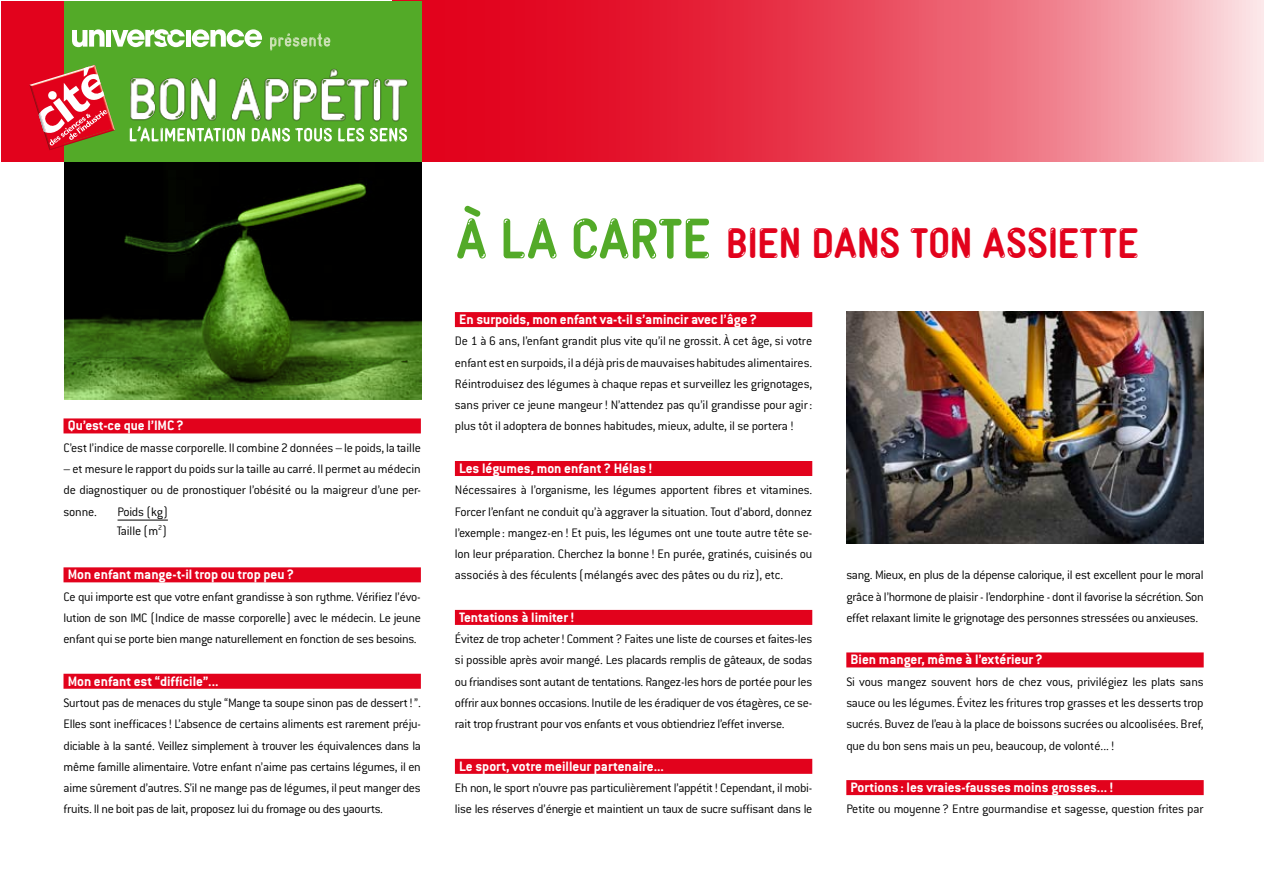
<style>
.page{position:relative;width:1264px;height:895px;background:#fff}
.page>*{position:absolute;margin:0;border:0;box-sizing:border-box;transform-origin:0 0}
.t1{font:43.2px "miam";letter-spacing:-.005em;color:#e2021c}
.t2{font:700 15px "Conduit ITC";color:#fff}
.t3{font:300 13.5px/21.3px "Conduit ITC";letter-spacing:-.015em;color:#000;text-align:justify}
.s1{font-size:57.15px;color:#53aa28}
</style>
<div class="page">
<div style="left:63px;top:418px;width:358px;height:15px;background:#e2021c"></div>
<hr style="left:117px;top:519px;width:51px;height:1px;background:#000">
<div style="left:63px;top:567px;width:358px;height:15px;background:#e2021c"></div>
<div style="left:63px;top:673px;width:358px;height:15px;background:#e2021c"></div>
<div style="left:455px;top:312px;width:357px;height:15px;background:#e2021c"></div>
<div style="left:455px;top:461px;width:357px;height:15px;background:#e2021c"></div>
<div style="left:455px;top:610px;width:357px;height:15px;background:#e2021c"></div>
<div style="left:455px;top:758px;width:357px;height:15px;background:#e2021c"></div>
<div style="left:846px;top:652px;width:357px;height:15px;background:#e2021c"></div>
<div style="left:846px;top:780px;width:357px;height:15px;background:#e2021c"></div>
<img style="left:846px;top:311px;width:357px;height:233px">
<div style="left:1px;top:1px;width:72px;height:160px;background:#e2021c"></div>
<svg style="left:422px;top:1px;width:841px;height:160px;background:#ea5062"></svg>
<div style="left:65px;top:1px;width:357px;height:160px;background:#53aa28"></div>
<img style="left:130px;top:68px;width:279px;height:54px">
<svg style="left:130px;top:126px;width:277px;height:15px"></svg>
<svg style="left:29px;top:65px;width:86px;height:85px"></svg>
<svg style="left:72px;top:29px;width:32px;height:18px"></svg>
<div style="left:106px;top:30px;width:5px;height:17px;background:#fff"></div>
<div style="left:186px;top:30px;width:5px;height:17px;background:#fff"></div>
<svg style="left:192px;top:29px;width:70px;height:18px"></svg>
<svg style="left:112px;top:29px;width:73px;height:18px"></svg>
<svg style="left:270px;top:33px;width:60px;height:18px"></svg>
<svg style="left:464px;top:206px;width:16px;height:11px"></svg>
<svg style="left:65px;top:161px;width:357px;height:238px;background:#20350f"></svg>
<p class="t2" style="left:68px;top:417px;width:117px">Qu’est-ce que l’IMC?</p>
<p class="t3" style="left:63px;top:437px;width:359px">C’est l’indice de masse corporelle. Il combine 2 données – le poids, la taille</p>
<p class="t3" style="left:63px;top:458px;width:359px">– et mesure le rapport du poids sur la taille au carré. Il permet au médecin de diagnostiquer ou de pronostiquer l’obésité ou la maigreur d’une per&shy;sonne.</p>
<p class="t3" style="left:117px;top:501px;width:53px;line-height:19.2px">Poids (kg)<br>Taille (m<sup>2</sup>)</p>
<p class="t2" style="left:68px;top:566px;width:228px">Mon enfant mange-t-il trop ou trop peu?</p>
<p class="t3" style="left:63px;top:585px;width:359px">Ce qui importe est que votre enfant grandisse à son rythme. Vérifiez l’évo&shy;lution de son IMC (Indice de masse corporelle) avec le médecin. Le jeune enfant qui se porte bien mange naturellement en fonction de ses besoins.</p>
<p class="t2" style="left:68px;top:672px;width:152px">Mon enfant est “difficile”...</p>
<p class="t3" style="left:63px;top:692px;width:359px">Surtout pas de menaces du style “Mange ta soupe sinon pas de dessert!”.<br>Elles sont inefficaces! L’absence de certains aliments est rarement préju&shy;diciable à la santé. Veillez simplement à trouver les équivalences dans la même famille alimentaire. Votre enfant n’aime pas certains légumes, il en aime sûrement d’autres. S’il ne mange pas de légumes, il peut manger des fruits. Il ne boit pas de lait, proposez lui du fromage ou des yaourts.</p>
<h1 class="t1" style="left:456px;top:219px;width:684px"><span class="s1">A LA CARTE</span> BIEN DANS TON ASSIETTE</h1>
<p class="t2" style="left:459px;top:310px;width:299px">En surpoids, mon enfant va-t-il s’amincir avec l’âge?</p>
<p class="t3" style="left:455px;top:330px;width:359px">De 1 à 6 ans, l’enfant grandit plus vite qu’il ne grossit. À cet âge, si votre enfant est en surpoids, il a déjà pris de mauvaises habitudes alimentaires.<br>Réintroduisez des légumes à chaque repas et surveillez les grignotages, sans priver ce jeune mangeur! N’attendez pas qu’il grandisse pour agir: plus tôt il adoptera de bonnes habitudes, mieux, adulte, il se portera !</p>
<p class="t2" style="left:459px;top:459px;width:195px">Les légumes, mon enfant? Hélas !</p>
<p class="t3" style="left:455px;top:479px;width:359px">Nécessaires à l’organisme, les légumes apportent fibres et vitamines.<br>Forcer l’enfant ne conduit qu’à aggraver la situation. Tout d’abord, donnez l’exemple : mangez-en ! Et puis, les légumes ont une toute autre tête se&shy;lon leur préparation. Cherchez la bonne ! En purée, gratinés, cuisinés ou associés à des féculents (mélangés avec des pâtes ou du riz), etc.</p>
<p class="t2" style="left:459px;top:608px;width:116px">Tentations à limiter!</p>
<p class="t3" style="left:455px;top:628px;width:359px">Évitez de trop acheter! Comment? Faites une liste de courses et faites-les si possible après avoir mangé. Les placards remplis de gâteaux, de sodas ou friandises sont autant de tentations. Rangez-les hors de portée pour les offrir aux bonnes occasions. Inutile de les éradiquer de vos étagères, ce se&shy;rait trop frustrant pour vos enfants et vous obtiendriez l’effet inverse.</p>
<p class="t2" style="left:459px;top:757px;width:206px">Le sport, votre meilleur partenaire...</p>
<p class="t3" style="left:455px;top:777px;width:359px">Eh non, le sport n’ouvre pas particulièrement l’appétit! Cependant, il mobi&shy;lise les réserves d’énergie et maintient un taux de sucre suffisant dans le</p>
<p class="t3" style="left:846px;top:564px;width:359px">sang. Mieux, en plus de la dépense calorique, il est excellent pour le moral grâce à l’hormone de plaisir - l’endorphine - dont il favorise la sécrétion. Son effet relaxant limite le grignotage des personnes stressées ou anxieuses.</p>
<p class="t2" style="left:850px;top:651px;width:194px">Bien manger, même à l’extérieur?</p>
<p class="t3" style="left:846px;top:671px;width:359px">Si vous mangez souvent hors de chez vous, privilégiez les plats sans sauce ou les légumes. Évitez les fritures trop grasses et les desserts trop sucrés. Buvez de l’eau à la place de boissons sucrées ou alcoolisées. Bref, que du bon sens mais un peu, beaucoup, de volonté...!</p>
<p class="t2" style="left:850px;top:778px;width:264px">Portions : les vraies-fausses moins grosses...!</p>
<p class="t3" style="left:846px;top:798px;width:359px">Petite ou moyenne? Entre gourmandise et sagesse, question frites par</p>
</div>
